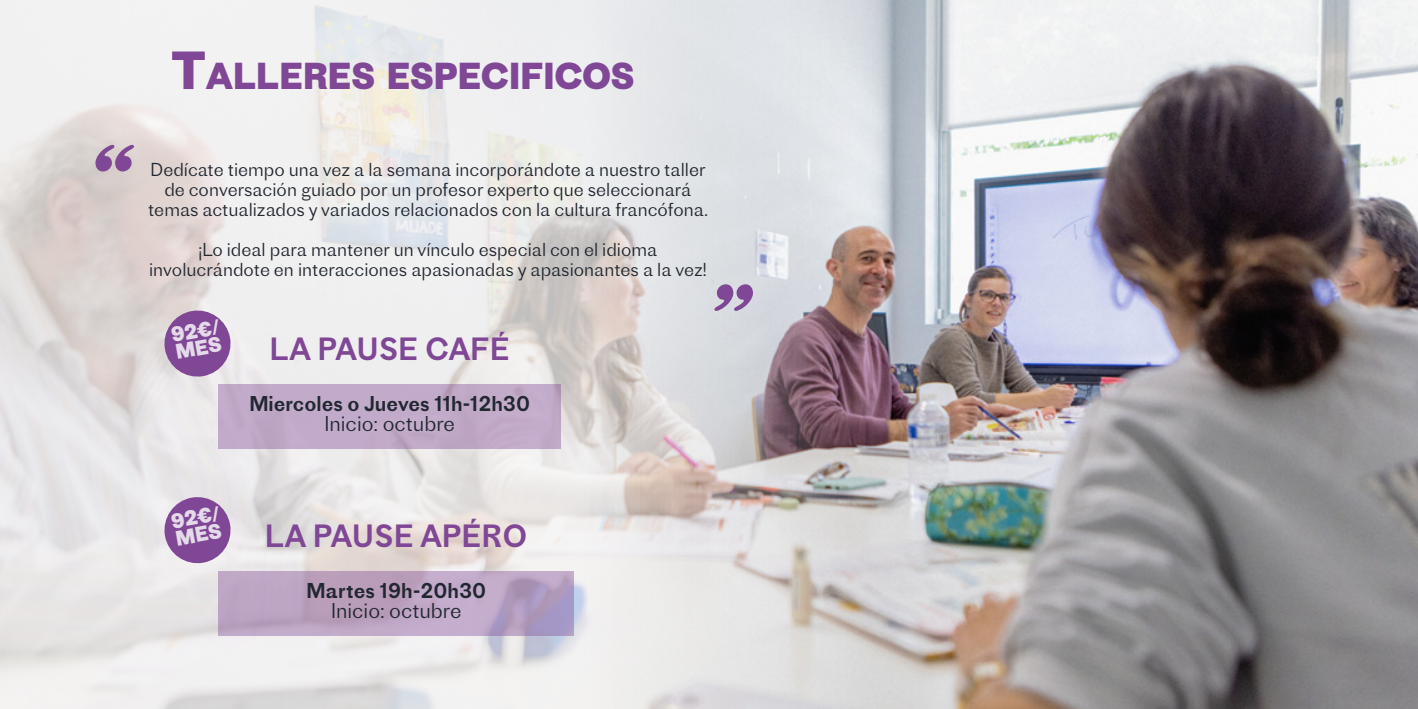
<style>
.page{position:relative;width:1418px;height:709px;background:#fff}
.page>*{position:absolute;margin:0;border:0;box-sizing:border-box;transform-origin:0 0}
.t1{font:75px "Stencil Std";color:#7f4795}
.t2{font:700 35px "Proto Grotesk";color:#7f4795}
.t3{font:30px "Proto Grotesk";letter-spacing:.01em;color:#7f4795}
.t4{font:20px "Proto Grotesk";color:#222831}
.t5{font:300 20px "Proto Grotesk";color:#222831}
.t6{font:700 19.75px/17.5px "Proto Grotesk";color:#fff}
.t7{font:300 17.5px/20px "Proto Grotesk";color:#222831;text-align:center}
.s1{font-size:50px}
</style>
<div class="page">
<img style="left:0;top:0;width:1417px;height:709px">
<svg style="left:163px;top:309px;width:69px;height:69px;background:#9c73ab"></svg>
<div style="left:219px;top:384px;width:342px;height:65px;background:#c2abca"></div>
<svg style="left:163px;top:496px;width:69px;height:68px;background:#9c73ac"></svg>
<svg style="left:219px;top:571px;width:355px;height:64px;background:#baa2c2"></svg>
<h2 class="t2" style="left:171px;top:51px;width:465px"><span class="s1">T</span>ALLERES ESPECIFICOS</h2>
<h1 class="t1" style="left:85px;top:126px;width:61px">“</h1>
<p class="t7" style="left:148px;top:158px;width:561px">Dedícate tiempo una vez a la semana incorporándote a nuestro taller de conversación guiado por un profesor experto que seleccionará temas actualizados y variados relacionados con la cultura francófona.</p>
<p class="t7" style="left:149px;top:238px;width:559px">¡Lo ideal para mantener un vínculo especial con el idioma involucrándote en interacciones apasionadas y apasionantes a la vez!</p>
<p class="t6" style="left:170px;top:326px;width:50px;rotate:-10deg">92€/<br>MES</p>
<h3 class="t3" style="left:270px;top:327px;width:241px">LA PAUSE CAFÉ</h3>
<p class="t4" style="left:249px;top:390px;width:282px">Miercoles o Jueves 11h-12h30</p>
<p class="t5" style="left:324px;top:410px;width:132px">Inicio: octubre</p>
<h1 class="t1" style="left:763px;top:330px;width:61px;rotate:-180deg">“</h1>
<p class="t6" style="left:170px;top:512px;width:50px;rotate:-10deg">92€/<br>MES</p>
<h3 class="t3" style="left:265px;top:514px;width:264px">LA PAUSE APÉRO</h3>
<p class="t4" style="left:306px;top:576px;width:181px">Martes 19h-20h30</p>
<p class="t5" style="left:331px;top:596px;width:132px">Inicio: octubre</p>
</div>
